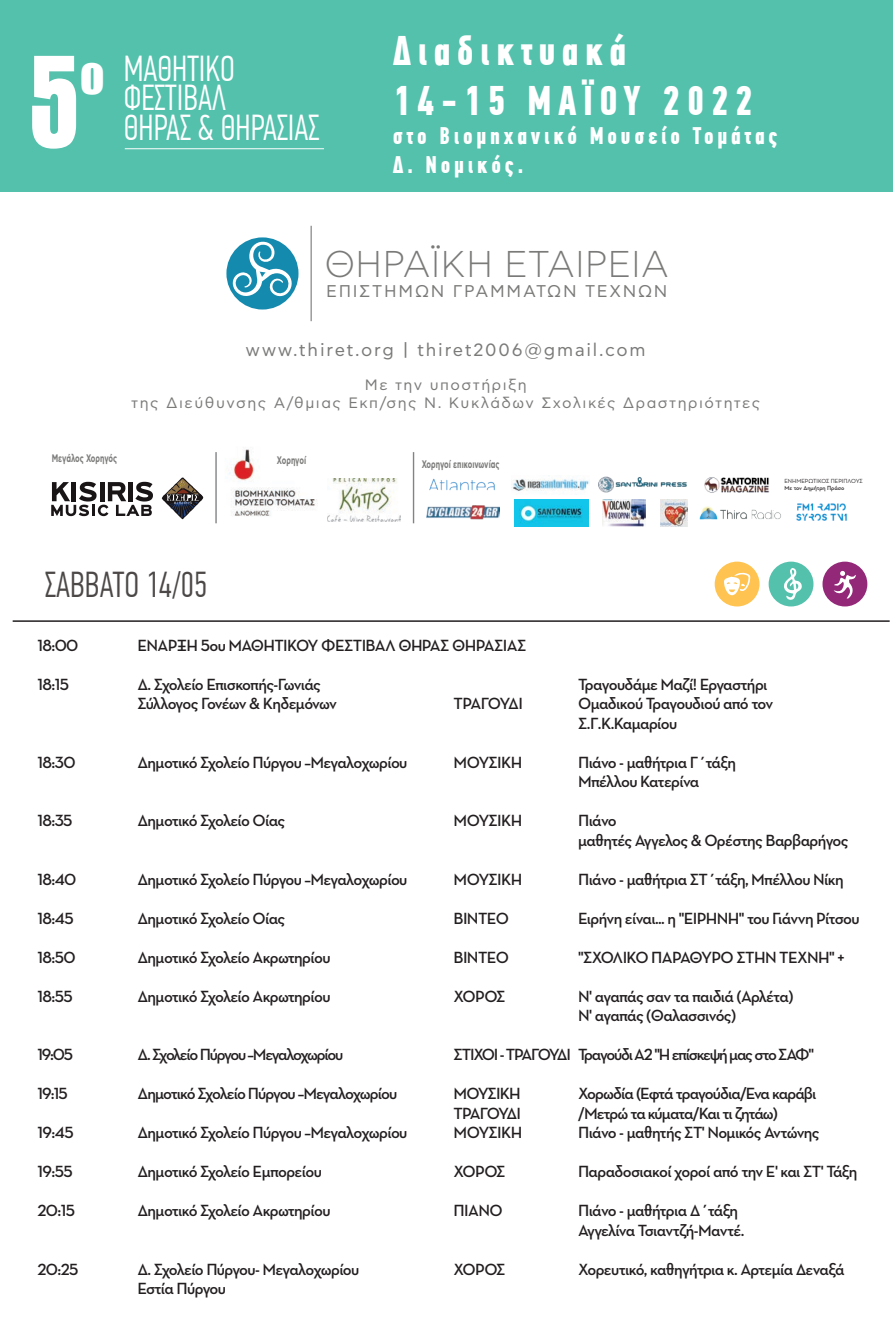
<style>
.page{position:relative;width:893px;height:1334px;background:#fff}
.page>*{position:absolute;margin:0;border:0;box-sizing:border-box;transform-origin:0 0}
.t1{font:800 123px "PF Fusion Sans Pro";color:#fff}
.t2{font:700 41.25px/49.5px "PF Din Text Comp Pro";letter-spacing:.155em;color:#fff}
.t3{font:300 37.2px "CF Asty Std";color:#7a7a79}
.t4{font:300 36px/29.5px "PF Din Text Comp Pro";color:#fff}
.t5{font:300 36px "PF Din Text Comp Pro";color:#4c4848}
.t6{font:700 24px/28.8px "PF Din Text Comp Pro";letter-spacing:.155em;color:#fff}
.t7{font:17.85px "CF Asty Std";letter-spacing:.1em;color:#7a7a79}
.t8{font:16.95px "CF Asty Std";letter-spacing:.1em;color:#7a7a79}
.t9{font:600 16.5px/19.5px "Neutraface Text";letter-spacing:-.045em;color:#231f20}
.t10{font:600 16.5px "Neutraface Text";letter-spacing:-.075em;color:#231f20}
.t11{font:600 16.5px "Neutraface Text";letter-spacing:-.085em;color:#231f20}
.t12{font:600 16.5px "Neutraface Text";letter-spacing:-.065em;color:#231f20}
.t13{font:600 16.5px "Neutraface Text";letter-spacing:-.08em;color:#231f20}
.t14{font:600 16.5px "Neutraface Text";letter-spacing:-.095em;color:#231f20}
.t15{font:15px/18px "CF Asty Std";letter-spacing:.1em;color:#7a7a79;text-align:center}
.t16{font:700 10.95px "CF Asty Std";color:#7c7c7b;scale:.68 1}
.t17{font:6px "Neutraface Text";color:#231f20}
.t18{font:600 6px "Neutraface Text";letter-spacing:-.005em;color:#231f20}
.s1{font-family:"Impact";font-weight:400;font-size:47.7px}
</style>
<div class="page">
<div style="left:715px;top:561px;width:44px;height:45px;background:#fec350;border-radius:50%"></div>
<svg style="left:724px;top:572px;width:26px;height:24px"></svg>
<div style="left:769px;top:561px;width:44px;height:45px;background:#54c1ad;border-radius:50%"></div>
<svg style="left:784px;top:568px;width:18px;height:32px"></svg>
<div style="left:822px;top:561px;width:45px;height:45px;background:#942878;border-radius:50%"></div>
<svg style="left:834px;top:570px;width:22px;height:28px"></svg>
<hr style="left:13px;top:620px;width:877px;height:2px;background:#231f20">
<div style="left:226px;top:237px;width:72px;height:72px;background:#158aaf;border-radius:50%"></div>
<svg style="left:232px;top:240px;width:61px;height:57px"></svg>
<hr style="left:311px;top:226px;width:1px;height:95px;background:#7a7a79">
<div style="left:0;top:0;width:893px;height:191px;background:#54c1ad"></div>
<hr style="left:125px;top:148px;width:199px;height:1px;background:#fff">
<svg style="left:51px;top:482px;width:102px;height:34px"></svg>
<svg style="left:162px;top:477px;width:42px;height:42px"></svg>
<img style="left:229px;top:449px;width:89px;height:67px">
<img style="left:328px;top:478px;width:72px;height:43px">
<hr style="left:215px;top:452px;width:2px;height:71px;background:#828386">
<hr style="left:413px;top:452px;width:1px;height:71px;background:#828386">
<img style="left:699px;top:506px;width:82px;height:13px">
<img style="left:599px;top:476px;width:88px;height:17px">
<img style="left:796px;top:504px;width:52px;height:16px">
<img style="left:426px;top:505px;width:74px;height:15px">
<img style="left:429px;top:478px;width:66px;height:13px">
<img style="left:602px;top:499px;width:44px;height:27px">
<img style="left:660px;top:499px;width:28px;height:28px">
<img style="left:704px;top:477px;width:65px;height:16px">
<img style="left:515px;top:499px;width:74px;height:27px">
<img style="left:511px;top:477px;width:79px;height:16px">
<h1 class="t1" style="left:28px;top:1px;width:54px">4</h1>
<h3 class="t4" style="left:124px;top:30px;width:197px;text-indent:-44px"><span class="s1">o</span> ΜΑΘΗΤΙΚΟ<br>ΦΕΣΤΙΒΑΛ<br>ΘΗΡΑΣ &amp; ΘΗΡΑΣΙΑΣ</h3>
<h1 class="t1" style="left:28px;top:24px;width:54px">5</h1>
<h3 class="t4" style="left:124px;top:54px;width:197px;text-indent:-44px"><span class="s1">o</span> ΜΑΘΗΤΙΚΟ<br>ΦΕΣΤΙΒΑΛ<br>ΘΗΡΑΣ &amp; ΘΗΡΑΣΙΑΣ</h3>
<h2 class="t2" style="left:393px;top:27px;width:362px">∆ιαδικτυακά<br>14-15 MΑΪΟΥ 2022</h2>
<h3 class="t6" style="left:393px;top:121px;width:386px">στο Βιοµηχανικό Μουσείο Τοµάτας ∆. Νοµικός.</h3>
<h2 class="t2" style="left:417px;top:76px;width:90px">7 21</h2>
<h2 class="t2" style="left:735px;top:76px;width:19px">1</h2>
<h3 class="t6" style="left:393px;top:121px;width:315px">10:00-11:30 / 19:00-20:30</h3>
<h3 class="t3" style="left:324px;top:243px;width:346px">ΘΗΡΑΪΚΗ ΕΤΑΙΡΕΙΑ</h3>
<p class="t8" style="left:326px;top:282px;width:343px">ΕΠΙΣΤΗΜΩΝ ΓΡΑΜΜΑΤΩΝ ΤΕΧΝΩΝ</p>
<p class="t7" style="left:246px;top:339px;width:401px">www.thiret.org | thiret2006@gmail.com</p>
<p class="t15" style="left:131px;top:376px;width:630px">Με την υποστήριξη<br>της Διεύθυνσης Α/θμιας Εκπ/σης Ν. Κυκλάδων Σχολικές Δραστηριότητες</p>
<p class="t16" style="left:52px;top:451px;width:98px">Μεγάλος Χορηγός</p>
<p class="t16" style="left:277px;top:454px;width:45px">Χορηγοί</p>
<h3 class="t5" style="left:45px;top:563px;width:164px">ΣΑΒΒΑΤΟ 14/05</h3>
<p class="t16" style="left:422px;top:458px;width:116px">Χορηγοί επικοινωνίας</p>
<p class="t17" style="left:784px;top:476px;width:80px">ΕΝΗΜΕΡΩΤΙΚΟΣ ΠΕΡΙΠΛΟΥΣ</p>
<p class="t18" style="left:784px;top:483px;width:61px">Με τον Δημήτρη Πράσο</p>
<p class="t9" style="left:37px;top:634px;width:43px">18:00</p>
<p class="t9" style="left:137px;top:634px;width:391px">ΕΝΑΡΞΗ 5ου ΜΑΘΗΤΙΚΟΥ ΦΕΣΤΙΒΑΛ ΘΗΡΑΣ ΘΗΡΑΣΙΑΣ</p>
<p class="t9" style="left:37px;top:673px;width:33px">18:15</p>
<p class="t9" style="left:137px;top:673px;width:185px">Δ. Σχολείο Επισκοπής-Γωνιάς</p>
<p class="t9" style="left:578px;top:673px;width:191px">Τραγουδάμε Μαζί! Εργαστήρι</p>
<p class="t9" style="left:137px;top:692px;width:201px">Σύλλογος Γονέων &amp; Κηδεμόνων</p>
<p class="t13" style="left:454px;top:690px;width:71px">ΤΡΑΓΟΥΔΙ</p>
<p class="t9" style="left:578px;top:692px;width:197px">Ομαδικού Τραγουδιού από τον<br>Σ.Γ.Κ.Καμαρίου</p>
<p class="t9" style="left:37px;top:751px;width:40px">18:30</p>
<p class="t9" style="left:137px;top:751px;width:272px">Δημοτικό Σχολείο Πύργου –Μεγαλοχωρίου</p>
<p class="t9" style="left:454px;top:751px;width:70px">ΜΟΥΣΙΚΗ</p>
<p class="t9" style="left:578px;top:751px;width:159px">Πιάνο - μαθήτρια Γ΄τάξη<br>Μπέλλου Κατερίνα</p>
<p class="t9" style="left:37px;top:809px;width:37px">18:35</p>
<p class="t9" style="left:137px;top:809px;width:149px">Δημοτικό Σχολείο Οίας</p>
<p class="t9" style="left:454px;top:809px;width:70px">ΜΟΥΣΙΚΗ</p>
<p class="t9" style="left:578px;top:809px;width:272px">Πιάνο<br>μαθητές Αγγελος &amp; Ορέστης Βαρβαρήγος</p>
<p class="t9" style="left:37px;top:868px;width:41px">18:40</p>
<p class="t9" style="left:137px;top:868px;width:272px">Δημοτικό Σχολείο Πύργου –Μεγαλοχωρίου</p>
<p class="t9" style="left:454px;top:868px;width:70px">ΜΟΥΣΙΚΗ</p>
<p class="t9" style="left:578px;top:868px;width:267px">Πιάνο - μαθήτρια ΣΤ΄τάξη, Μπέλλου Νίκη</p>
<p class="t9" style="left:37px;top:907px;width:38px">18:45</p>
<p class="t9" style="left:137px;top:907px;width:149px">Δημοτικό Σχολείο Οίας</p>
<p class="t9" style="left:454px;top:907px;width:57px">ΒΙΝΤΕΟ</p>
<p class="t9" style="left:578px;top:907px;width:283px">Ειρήνη είναι... η "ΕΙΡΗΝΗ" του Γιάννη Ρίτσου</p>
<p class="t9" style="left:37px;top:946px;width:40px">18:50</p>
<p class="t9" style="left:137px;top:946px;width:195px">Δημοτικό Σχολείο Ακρωτηρίου</p>
<p class="t9" style="left:454px;top:946px;width:57px">ΒΙΝΤΕΟ</p>
<p class="t9" style="left:578px;top:946px;width:268px">"ΣΧΟΛΙΚΟ ΠΑΡΑΘΥΡΟ ΣΤΗΝ ΤΕΧΝΗ" +</p>
<p class="t9" style="left:37px;top:985px;width:37px">18:55</p>
<p class="t9" style="left:137px;top:985px;width:195px">Δημοτικό Σχολείο Ακρωτηρίου</p>
<p class="t9" style="left:454px;top:985px;width:54px">ΧΟΡΟΣ</p>
<p class="t9" style="left:578px;top:985px;width:217px">Ν' αγαπάς σαν τα παιδιά (Αρλέτα)<br>Ν' αγαπάς (Θαλασσινός)</p>
<p class="t9" style="left:37px;top:1043px;width:37px">19:05</p>
<p class="t11" style="left:137px;top:1041px;width:207px">Δ. Σχολείο Πύργου –Μεγαλοχωρίου</p>
<p class="t10" style="left:454px;top:1041px;width:362px">ΣΤΙΧΟΙ - ΤΡΑΓΟΥΔΙ Τραγούδι Α2 "Η επίσκεψή μας στο ΣΑΦ"</p>
<p class="t9" style="left:37px;top:1082px;width:32px">19:15</p>
<p class="t9" style="left:137px;top:1082px;width:261px">Δημοτικό Σχολείο Πύργου –Μεγαλοχωρίου</p>
<p class="t9" style="left:454px;top:1082px;width:69px">ΜΟΥΣΙΚΗ</p>
<p class="t9" style="left:578px;top:1082px;width:240px">Χορωδία (Εφτά τραγούδια/Ενα καράβι</p>
<p class="t14" style="left:454px;top:1100px;width:69px">ΤΡΑΓΟΥΔΙ</p>
<p class="t12" style="left:578px;top:1100px;width:202px">/Μετρώ τα κύματα/Και τι ζητάω)</p>
<p class="t9" style="left:37px;top:1121px;width:38px">19:45</p>
<p class="t9" style="left:137px;top:1121px;width:272px">Δημοτικό Σχολείο Πύργου –Μεγαλοχωρίου</p>
<p class="t9" style="left:454px;top:1121px;width:70px">ΜΟΥΣΙΚΗ</p>
<p class="t9" style="left:578px;top:1121px;width:243px">Πιάνο - μαθητής ΣΤ' Νομικός Αντώνης</p>
<p class="t9" style="left:37px;top:1160px;width:37px">19:55</p>
<p class="t9" style="left:137px;top:1160px;width:186px">Δημοτικό Σχολείο Εμπορείου</p>
<p class="t9" style="left:454px;top:1160px;width:54px">ΧΟΡΟΣ</p>
<p class="t9" style="left:578px;top:1160px;width:281px">Παραδοσιακοί χοροί από την Ε' και ΣΤ' Τάξη</p>
<p class="t9" style="left:37px;top:1199px;width:39px">20:15</p>
<p class="t9" style="left:137px;top:1199px;width:195px">Δημοτικό Σχολείο Ακρωτηρίου</p>
<p class="t9" style="left:454px;top:1199px;width:51px">ΠΙΑΝΟ</p>
<p class="t9" style="left:578px;top:1199px;width:168px">Πιάνο - μαθήτρια Δ΄τάξη<br>Αγγελίνα Τσιαντζή-Μαντέ.</p>
<p class="t9" style="left:37px;top:1258px;width:42px">20:25</p>
<p class="t9" style="left:137px;top:1258px;width:224px">Δ. Σχολείο Πύργου- Μεγαλοχωρίου</p>
<p class="t9" style="left:454px;top:1258px;width:54px">ΧΟΡΟΣ</p>
<p class="t9" style="left:578px;top:1258px;width:268px">Χορευτικό, καθηγήτρια κ. Αρτεμία Δεναξά</p>
<p class="t9" style="left:137px;top:1277px;width:90px">Εστία Πύργου</p>
</div>
